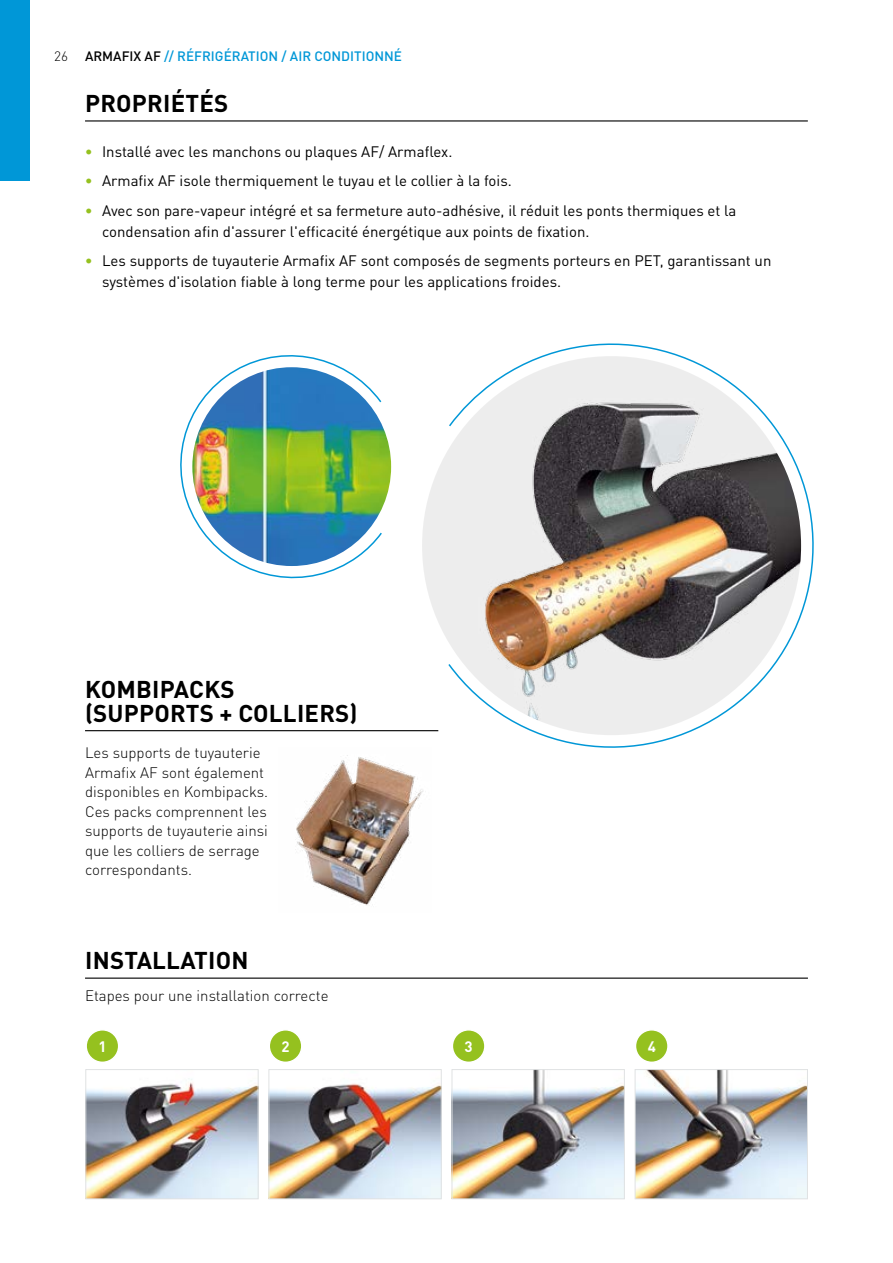
<style>
.page{position:relative;width:893px;height:1263px;background:#fff}
.page>*{position:absolute;margin:0;border:0;box-sizing:border-box;transform-origin:0 0}
.t1{font:700 24px/24px "DIN Pro";letter-spacing:.01em;color:#000}
.t2{font:15px/21px "DIN Pro";color:#000}
.t3{font:300 15px/19.5px "DIN Pro";color:#000}
.t4{font:700 15px "DIN Pro";color:#fff}
.t5{font:500 13.5px "DIN Pro";color:#0097d7}
.t6{font:300 13.5px "DIN Pro";color:#000}
.s1{color:#000}
.s2{font-weight:700;color:#95c11f}
</style>
<div class="page">
<img style="left:87px;top:1079px;width:170px;height:118px">
<div style="left:85px;top:1069px;width:174px;height:130px;border:1px solid #e0e2e3"></div>
<img style="left:271px;top:1083px;width:169px;height:114px">
<div style="left:269px;top:1069px;width:173px;height:130px;border:1px solid #e0e2e3"></div>
<img style="left:454px;top:1071px;width:169px;height:126px">
<div style="left:452px;top:1069px;width:173px;height:130px;border:1px solid #e0e2e3"></div>
<img style="left:637px;top:1071px;width:169px;height:126px">
<div style="left:635px;top:1069px;width:173px;height:130px;border:1px solid #e0e2e3"></div>
<img style="left:295px;top:755px;width:128px;height:150px">
<div style="left:86px;top:1030px;width:33px;height:32px;background:#95c11f;border-radius:50%"></div>
<div style="left:85px;top:1029px;width:34px;height:34px;border:2px solid #fff;border-radius:50%"></div>
<div style="left:269px;top:1030px;width:33px;height:32px;background:#95c11f;border-radius:50%"></div>
<div style="left:269px;top:1029px;width:34px;height:34px;border:2px solid #fff;border-radius:50%"></div>
<div style="left:452px;top:1030px;width:33px;height:32px;background:#95c11f;border-radius:50%"></div>
<div style="left:452px;top:1029px;width:34px;height:34px;border:2px solid #fff;border-radius:50%"></div>
<div style="left:635px;top:1030px;width:33px;height:32px;background:#95c11f;border-radius:50%"></div>
<div style="left:635px;top:1029px;width:34px;height:34px;border:2px solid #fff;border-radius:50%"></div>
<img style="left:447px;top:343px;width:367px;height:405px">
<img style="left:180px;top:355px;width:203px;height:224px">
<div style="left:0;top:0;width:30px;height:180px;background:#0097d7"></div>
<hr style="left:85px;top:120px;width:723px;height:2px;background:#000">
<hr style="left:85px;top:977px;width:723px;height:2px;background:#000">
<hr style="left:85px;top:730px;width:353px;height:1px;background:#000">
<p class="t6" style="left:54px;top:45px;width:15px">26</p>
<p class="t5" style="left:85px;top:45px;width:319px"><span class="s1">ARMAFIX AF</span> // RÉFRIGÉRATION / AIR CONDITIONNÉ</p>
<h1 class="t1" style="left:85px;top:88px;width:145px">PROPRIÉTÉS</h1>
<p class="t2" style="left:85px;top:139px;width:369px"><span class="s2">•</span> Installé avec les manchons ou plaques AF/ Armaflex.</p>
<p class="t2" style="left:85px;top:169px;width:428px"><span class="s2">•</span> Armafix AF isole thermiquement le tuyau et le collier à la fois.</p>
<p class="t2" style="left:102px;top:198px;width:636px;text-indent:-17px"><span class="s2">•</span> Avec son pare-vapeur intégré et sa fermeture auto-adhésive, il réduit les ponts thermiques et la condensation afin d'assurer l'efficacité énergétique aux points de fixation.</p>
<p class="t2" style="left:102px;top:249px;width:671px;text-indent:-17px"><span class="s2">•</span> Les supports de tuyauterie Armafix AF sont composés de segments porteurs en PET, garantissant un systèmes d'isolation fiable à long terme pour les applications froides.</p>
<h1 class="t1" style="left:85px;top:674px;width:274px">KOMBIPACKS (SUPPORTS + COLLIERS)</h1>
<p class="t3" style="left:85px;top:742px;width:185px">Les supports de tuyauterie<br>Armafix AF sont également disponibles en Kombipacks.<br>Ces packs comprennent les supports de tuyauterie ainsi que les colliers de serrage correspondants.</p>
<h1 class="t1" style="left:85px;top:945px;width:165px">INSTALLATION</h1>
<p class="t3" style="left:85px;top:985px;width:245px">Etapes pour une installation correcte</p>
<p class="t4" style="left:98px;top:1034px;width:10px">1</p>
<p class="t4" style="left:281px;top:1034px;width:10px">2</p>
<p class="t4" style="left:465px;top:1034px;width:10px">3</p>
<p class="t4" style="left:648px;top:1034px;width:10px">4</p>
</div>
